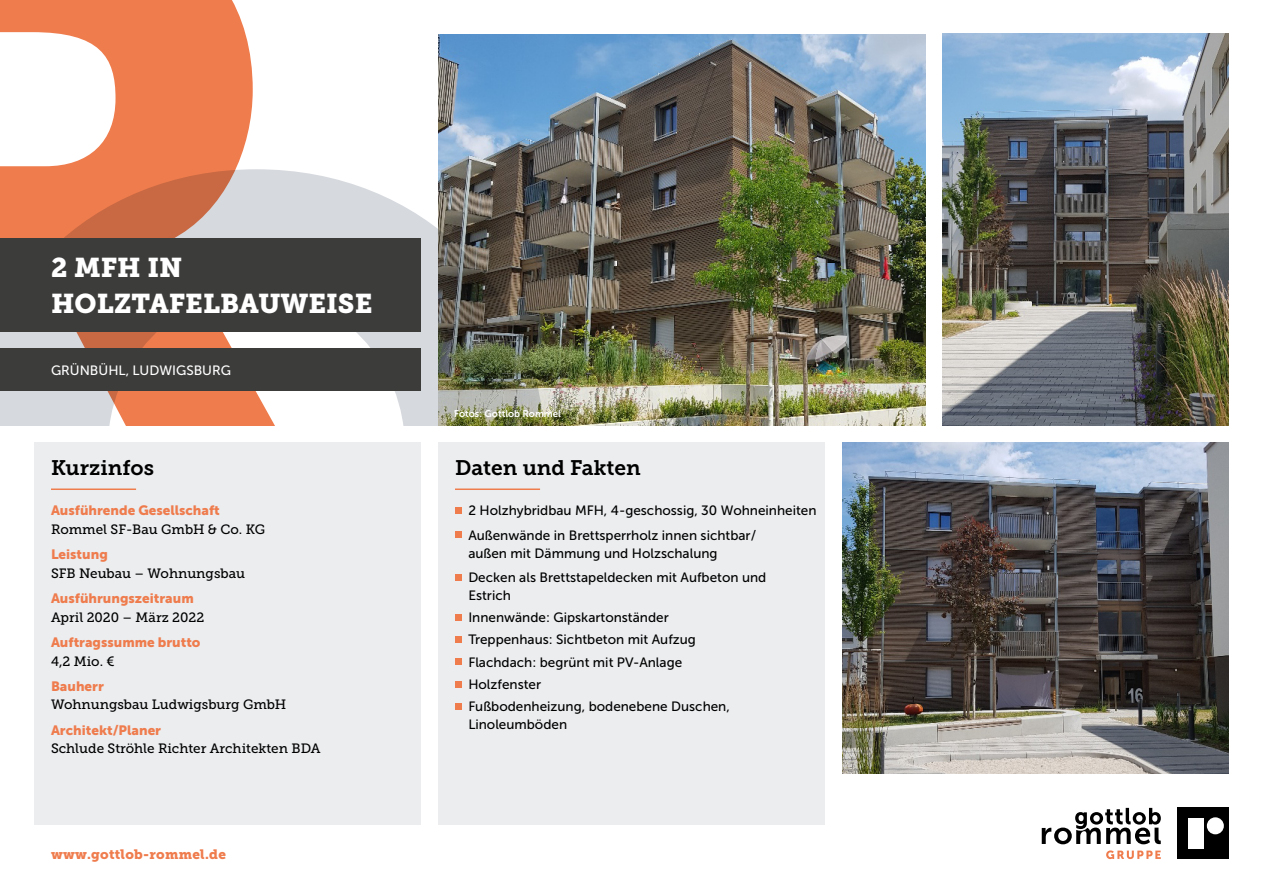
<style>
.page{position:relative;width:1263px;height:893px;background:#fff}
.page>*{position:absolute;margin:0;border:0;box-sizing:border-box;transform-origin:0 0}
.Main-Headline_weiß_v{font:27px "Museo Slab 900";color:#fff}
.Headline_Kästen{font:21px "Museo Slab 700";color:#000}
.Liste_Daten_und_Fakt{font:13.5px/18px "Museo Sans 500";color:#000}
.Kurzinfos_Text{font:13.5px/18.8px "Museo Slab 500";color:#000}
.Kurzinfos_Text-2{font:13.5px/18.8px "Museo Sans 900";color:#ef7c4d}
.t1{font:13.5px "Museo Slab 900";letter-spacing:.02em;color:#ef7c4d}
.Subheadline_oben_wei{font:13.5px "Museo Sans 500";color:#fff}
.Fußnoten{font:9.75px "Museo Sans 700";color:#fff}
.s1{font-family:"Museo Slab 500";color:#000}
.s2{font-family:"Museo Sans 900";color:#ef7c4d}
</style>
<div class="page">
<svg style="left:1042px;top:808px;width:119px;height:36px"></svg>
<svg style="left:1106px;top:850px;width:55px;height:9px"></svg>
<div style="left:1178px;top:808px;width:51px;height:51px;background:#000"></div>
<div style="left:1207px;top:817px;width:17px;height:17px;background:#fff;border-radius:50%"></div>
<div style="left:1188px;top:818px;width:15px;height:31px;background:#fff"></div>
<img style="left:943px;top:34px;width:286px;height:392px">
<img style="left:842px;top:442px;width:387px;height:332px">
<div style="left:438px;top:442px;width:387px;height:383px;background:#ebedef"></div>
<hr style="left:455px;top:488px;width:85px;height:2px;background:#ef7c4d">
<div style="left:455px;top:507px;width:6px;height:7px;background:#ef7c4d"></div>
<svg style="left:455px;top:532px;width:6px;height:6px"></svg>
<svg style="left:455px;top:574px;width:6px;height:6px"></svg>
<div style="left:455px;top:614px;width:6px;height:7px;background:#ef7c4d"></div>
<div style="left:455px;top:636px;width:6px;height:7px;background:#ef7c4d"></div>
<svg style="left:455px;top:659px;width:6px;height:6px"></svg>
<svg style="left:455px;top:681px;width:6px;height:6px"></svg>
<div style="left:455px;top:703px;width:6px;height:7px;background:#ef7c4d"></div>
<img style="left:438px;top:34px;width:488px;height:392px">
<div style="left:34px;top:442px;width:387px;height:383px;background:#ebedef"></div>
<hr style="left:51px;top:488px;width:85px;height:2px;background:#ef7c4d">
<img style="left:298px;top:169px;width:247px;height:257px">
<svg style="left:0;top:0;width:298px;height:426px;fill:#ef7c4d"></svg>
<div style="left:0;top:238px;width:421px;height:94px;background:#3c3c3b"></div>
<div style="left:0;top:349px;width:421px;height:42px;background:#3c3c3b"></div>
<p class="Main-Headline_weiß_v" style="left:51px;top:252px;width:133px">2 MFH IN</p>
<p class="Main-Headline_weiß_v" style="left:51px;top:288px;width:323px">HOLZTAFELBAUWEISE</p>
<p class="Subheadline_oben_wei" style="left:51px;top:363px;width:182px">GRÜNBÜHL, LUDWIGSBURG</p>
<p class="Headline_Kästen" style="left:51px;top:456px;width:105px">Kurzinfos</p>
<p class="Kurzinfos_Text-2" style="left:51px;top:501px;width:215px">Ausführende Gesellschaft<br><span class="s1">Rommel SF-Bau GmbH &amp; Co. KG</span></p>
<p class="Kurzinfos_Text" style="left:51px;top:545px;width:196px"><span class="s2">Leistung<br></span>SFB Neubau – Wohnungsbau</p>
<p class="Kurzinfos_Text-2" style="left:51px;top:589px;width:155px">Ausführungszeitraum<br><span class="s1">April 2020 – März 2022</span></p>
<p class="Kurzinfos_Text-2" style="left:51px;top:633px;width:151px">Auftragssumme brutto<br><span class="s1">4,2 Mio. €</span></p>
<p class="Kurzinfos_Text" style="left:51px;top:677px;width:237px"><span class="s2">Bauherr<br></span>Wohnungsbau Ludwigsburg GmbH</p>
<p class="Kurzinfos_Text" style="left:51px;top:721px;width:271px"><span class="s2">Architekt/Planer<br></span>Schlude Ströhle Richter Architekten BDA</p>
<p class="t1" style="left:51px;top:846px;width:176px">www.gottlob-rommel.de</p>
<p class="Fußnoten" style="left:454px;top:408px;width:109px">Fotos: Gottlob Rommel</p>
<p class="Headline_Kästen" style="left:455px;top:456px;width:187px">Daten und Fakten</p>
<p class="Liste_Daten_und_Fakt" style="left:468px;top:501px;width:350px">2 Holzhybridbau MFH, 4-geschossig, 30 Wohneinheiten</p>
<p class="Liste_Daten_und_Fakt" style="left:468px;top:526px;width:289px">Außenwände in Brettsperrholz innen sichtbar/ außen mit Dämmung und Holzschalung</p>
<p class="Liste_Daten_und_Fakt" style="left:468px;top:568px;width:300px">Decken als Brettstapeldecken mit Aufbeton und<br>Estrich</p>
<p class="Liste_Daten_und_Fakt" style="left:468px;top:608px;width:202px">Innenwände: Gipskartonständer</p>
<p class="Liste_Daten_und_Fakt" style="left:468px;top:631px;width:229px">Treppenhaus: Sichtbeton mit Aufzug</p>
<p class="Liste_Daten_und_Fakt" style="left:468px;top:653px;width:215px">Flachdach: begrünt mit PV-Anlage</p>
<p class="Liste_Daten_und_Fakt" style="left:468px;top:675px;width:74px">Holzfenster</p>
<p class="Liste_Daten_und_Fakt" style="left:468px;top:698px;width:263px">Fußbodenheizung, bodenebene Duschen,<br>Linoleumböden</p>
</div>
